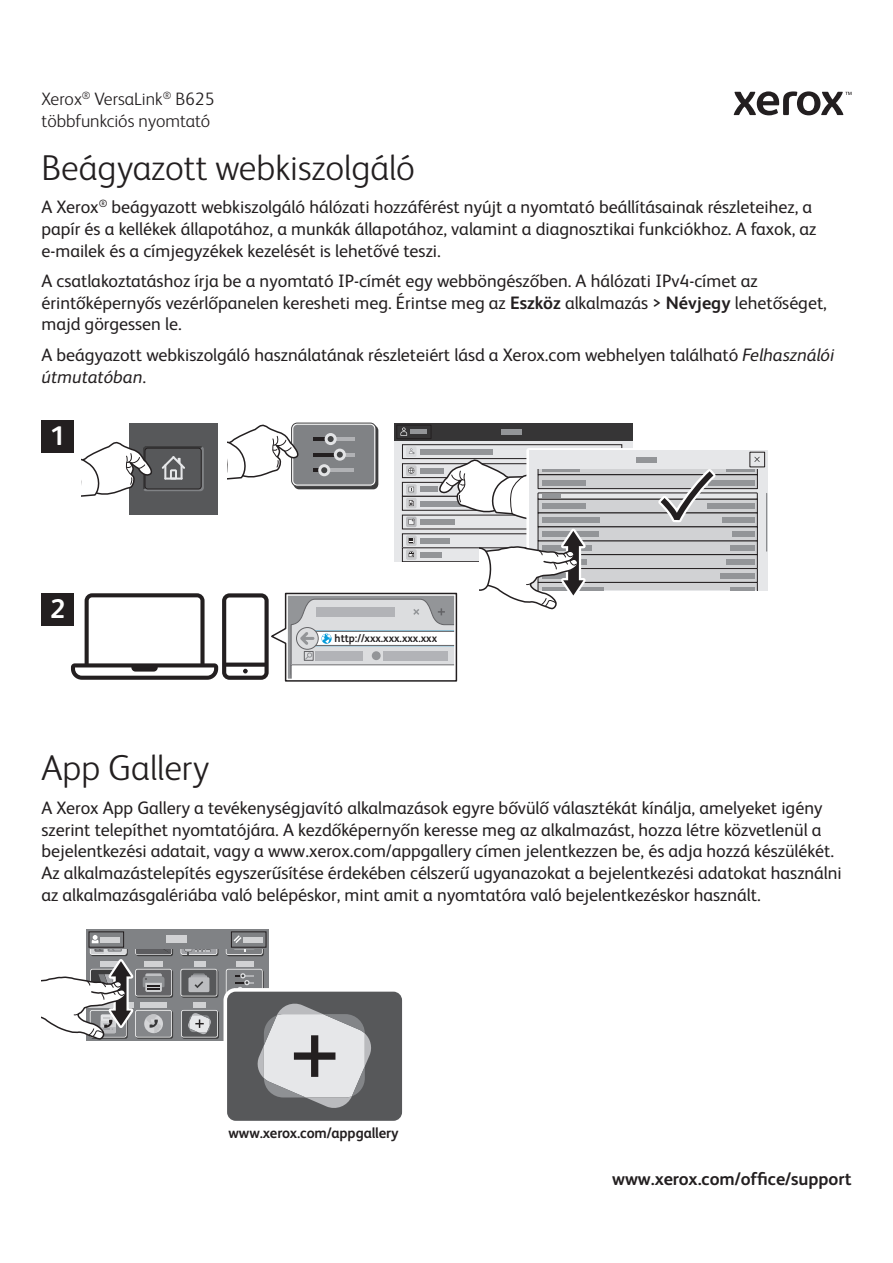
<style>
.page{position:relative;width:893px;height:1263px;background:#fff}
.page>*{position:absolute;margin:0;border:0;box-sizing:border-box;transform-origin:0 0}
.t1{font:300 36px "Xerox Sans";color:#231f20}
.t2{font:700 27px "Xerox Sans";color:#fff}
.t3{font:18px/21.6px "Xerox Sans";color:#231f20}
.t4{font:300 18px/21.6px "Xerox Sans";color:#231f20}
.t5{font:700 18px "Xerox Sans";color:#231f20}
.t6{font:700 15px "Xerox Sans";letter-spacing:-.005em;color:#231f20}
.t7{font:700 11.25px "Xerox Sans";color:#231f20;scale:.96 1}
.s1{font-weight:700}
.s2{font-style:italic}
</style>
<div class="page">
<svg style="left:734px;top:91px;width:117px;height:24px"></svg>
<div style="left:86px;top:929px;width:182px;height:112px;background:#808285"></div>
<div style="left:194px;top:961px;width:12px;height:6px;background:#d1d2d4"></div>
<svg style="left:180px;top:949px;width:38px;height:7px"></svg>
<div style="left:227px;top:970px;width:37px;height:28px;background:#4d4d4f;border-radius:2px"></div>
<svg style="left:226px;top:969px;width:37px;height:27px"></svg>
<div style="left:227px;top:969px;width:35px;height:27px;background:#808285;border-radius:2px"></div>
<svg style="left:235px;top:973px;width:18px;height:15px"></svg>
<svg style="left:182px;top:1011px;width:37px;height:28px"></svg>
<div style="left:181px;top:1010px;width:37px;height:27px;background:#767678;border-radius:2px"></div>
<div style="left:182px;top:1011px;width:35px;height:26px;background:#57585a;border-radius:2px"></div>
<svg style="left:188px;top:1013px;width:23px;height:22px"></svg>
<div style="left:193px;top:1002px;width:12px;height:5px;background:#d1d2d4"></div>
<svg style="left:181px;top:970px;width:37px;height:28px"></svg>
<svg style="left:180px;top:969px;width:37px;height:27px"></svg>
<div style="left:181px;top:969px;width:36px;height:27px;background:#57585a;border-radius:2px"></div>
<div style="left:193px;top:973px;width:12px;height:15px;background:#8a8c8f;border-radius:2px"></div>
<div style="left:191px;top:975px;width:16px;height:15px;background:#a8a9ad;border-radius:2px"></div>
<div style="left:188px;top:977px;width:21px;height:15px;background:#bcbdc0;border-radius:2px"></div>
<svg style="left:195px;top:981px;width:8px;height:7px"></svg>
<div style="left:236px;top:961px;width:18px;height:6px;background:#d1d2d4"></div>
<div style="left:166px;top:935px;width:21px;height:7px;background:#d1d2d4"></div>
<div style="left:231px;top:932px;width:35px;height:15px;border:1px solid #231f20"></div>
<svg style="left:226px;top:931px;width:38px;height:25px"></svg>
<svg style="left:41px;top:931px;width:132px;height:109px"></svg>
<div style="left:223px;top:988px;width:183px;height:136px;background:#fff;border-radius:12px"></div>
<div style="left:227px;top:992px;width:175px;height:129px;background:#57585a;border-radius:9px"></div>
<svg style="left:227px;top:1001px;width:144px;height:109px"></svg>
<div style="left:394px;top:423px;width:239px;height:17px;background:#363536"></div>
<svg style="left:71px;top:424px;width:696px;height:258px"></svg>
<div style="left:41px;top:593px;width:33px;height:33px;background:#231f20"></div>
<div style="left:41px;top:420px;width:33px;height:33px;background:#231f20"></div>
<p class="t4" style="left:41px;top:90px;width:174px">Xerox<sup>®</sup> VersaLink<sup>®</sup> B625 többfunkciós nyomtató</p>
<h1 class="t1" style="left:41px;top:155px;width:375px">Beágyazott webkiszolgáló</h1>
<p class="t3" style="left:41px;top:198px;width:776px">A Xerox<sup>®</sup> beágyazott webkiszolgáló hálózati hozzáférést nyújt a nyomtató beállításainak részleteihez, a papír és a kellékek állapotához, a munkák állapotához, valamint a diagnosztikai funkciókhoz. A faxok, az e-mailek és a címjegyzékek kezelését is lehetővé teszi.</p>
<p class="t3" style="left:41px;top:272px;width:787px">A csatlakoztatáshoz írja be a nyomtató IP-címét egy webböngészőben. A hálózati IPv4-címet az érintőképernyős vezérlőpanelen keresheti meg. Érintse meg az <span class="s1">Eszköz</span> alkalmazás &gt; <span class="s1">Névjegy</span> lehetőséget, majd görgessen le.</p>
<p class="t3" style="left:41px;top:346px;width:794px">A beágyazott webkiszolgáló használatának részleteiért lásd a Xerox.com webhelyen található <span class="s2">Felhasználói útmutatóban</span>.</p>
<h2 class="t2" style="left:50px;top:423px;width:17px">1</h2>
<h2 class="t2" style="left:50px;top:596px;width:17px">2</h2>
<h1 class="t1" style="left:41px;top:754px;width:169px">App Gallery</h1>
<p class="t7" style="left:335px;top:633px;width:108px">http://xxx.xxx.xxx.xxx</p>
<p class="t3" style="left:41px;top:799px;width:802px">A Xerox App Gallery a tevékenységjavító alkalmazások egyre bővülő választékát kínálja, amelyeket igény szerint telepíthet nyomtatójára. A kezdőképernyőn keresse meg az alkalmazást, hozza létre közvetlenül a bejelentkezési adatait, vagy a www.xerox.com/appgallery címen jelentkezzen be, és adja hozzá készülékét.<br>Az alkalmazástelepítés egyszerűsítése érdekében célszerű ugyanazokat a bejelentkezési adatokat használni az alkalmazásgalériába való belépéskor, mint amit a nyomtatóra való bejelentkezéskor használt.</p>
<p class="t6" style="left:229px;top:1126px;width:172px">www.xerox.com/appgallery</p>
<p class="t5" style="left:612px;top:1171px;width:241px">www.xerox.com/office/support</p>
</div>
